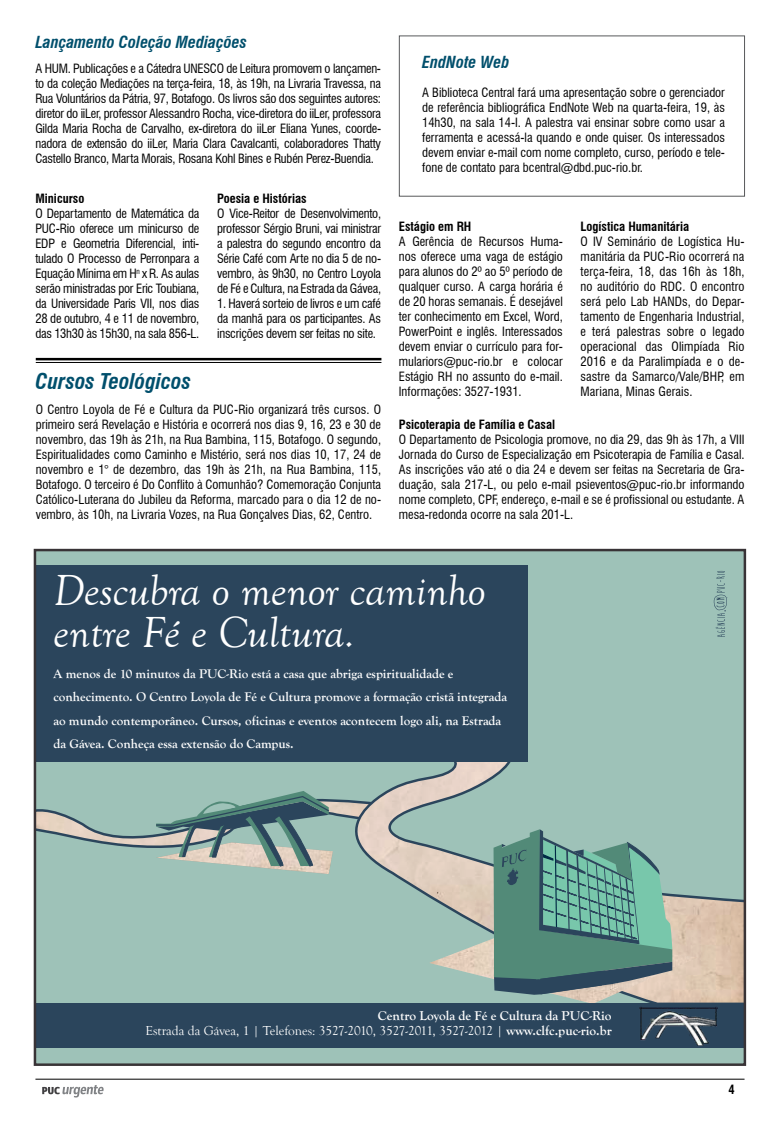
<style>
.page{position:relative;width:780px;height:1134px;background:#fff}
.page>*{position:absolute;margin:0;border:0;box-sizing:border-box;transform-origin:0 0}
.t1{font:italic 44.75px/41.8px "Goudy Old Style T";color:#fff}
.t2{font:italic 700 condensed 21.25px "Swiss 721 BT";color:#004f6c}
.t3{font:italic 700 condensed 16.25px "Swiss 721 BT";color:#004f6c}
.t4{font:13.38px/15px "Goudy Old Style T";color:#fff;text-align:right}
.t5{font:700 13.12px/23.1px "Goudy Old Style T";color:#fff}
.t6{font:condensed 12.5px/15px "Swiss 721 BT";color:#000;text-align:justify}
.t7{font:700 condensed 12.5px "Swiss 721 BT";color:#000}
.s1{font-weight:700}
</style>
<div class="page">
<hr style="left:35px;top:1079px;width:709px;height:1px;background:#000">
<svg style="left:42px;top:1085px;width:62px;height:12px"></svg>
<div style="left:37px;top:552px;width:706px;height:511px;background:#9ec2b8"></div>
<svg style="left:310px;top:657px;width:433px;height:347px;background:#a0bdb3"></svg>
<svg style="left:37px;top:787px;width:346px;height:87px;background:#98b0a9"></svg>
<svg style="left:429px;top:829px;width:268px;height:175px;background:#84a79a"></svg>
<div style="left:36px;top:565px;width:491px;height:196px;background:#2b455c"></div>
<div style="left:35px;top:1004px;width:709px;height:44px;background:#2b455c"></div>
<img style="left:639px;top:1007px;width:78px;height:38px">
<svg style="left:713px;top:571px;width:13px;height:66px"></svg>
<hr style="left:36px;top:358px;width:345px;height:2px;background:#000">
<hr style="left:36px;top:362px;width:345px;height:1px;background:#000">
<div style="left:399px;top:35px;width:346px;height:162px;border:1px solid #58595b"></div>
<h3 class="t3" style="left:35px;top:32px;width:213px">Lançamento Coleção Mediações</h3>
<p class="t6" style="left:35px;top:61px;width:347px">A HUM. Publicações e a Cátedra UNESCO de Leitura promovem o lançamen&shy;to da coleção Mediações na terça-feira, 18, às 19h, na Livraria Travessa, na Rua Voluntários da Pátria, 97, Botafogo. Os livros são dos seguintes autores: diretor do iiLer, professor Alessandro Rocha, vice-diretora do iiLer, professora Gilda Maria Rocha de Carvalho, ex-diretora do iiLer Eliana Yunes, coorde&shy;nadora de extensão do iiLer, Maria Clara Cavalcanti, colaboradores Thatty Castello Branco, Marta Morais, Rosana Kohl Bines e Rubén Perez-Buendia.</p>
<p class="t7" style="left:35px;top:191px;width:50px">Minicurso</p>
<p class="t6" style="left:35px;top:206px;width:165px">O Departamento de Matemática da PUC-Rio oferece um minicurso de EDP e Geometria Diferencial, inti&shy;tulado O Processo de Perronpara a Equação Mínima em H<sup>n</sup> x R. As aulas serão ministradas por Eric Toubiana, da Universidade Paris VII, nos dias 28 de outubro, 4 e 11 de novembro, das 13h30 às 15h30, na sala 856-L.</p>
<p class="t7" style="left:217px;top:191px;width:91px">Poesia e Histórias</p>
<p class="t6" style="left:217px;top:206px;width:165px">O Vice-Reitor de Desenvolvimento, professor Sérgio Bruni, vai ministrar a palestra do segundo encontro da Série Café com Arte no dia 5 de no&shy;vembro, às 9h30, no Centro Loyola de Fé e Cultura, na Estrada da Gávea,</p>
<p class="t6" style="left:217px;top:296px;width:165px">1. Haverá sorteio de livros e um café da manhã para os participantes. As inscrições devem ser feitas no site.</p>
<h2 class="t2" style="left:35px;top:369px;width:157px">Cursos Teológicos</h2>
<p class="t6" style="left:36px;top:402px;width:347px">O Centro Loyola de Fé e Cultura da PUC-Rio organizará três cursos. O primeiro será Revelação e História e ocorrerá nos dias 9, 16, 23 e 30 de novembro, das 19h às 21h, na Rua Bambina, 115, Botafogo. O segundo, Espiritualidades como Caminho e Mistério, será nos dias 10, 17, 24 de novembro e 1° de dezembro, das 19h às 21h, na Rua Bambina, 115, Botafogo. O terceiro é Do Conflito à Comunhão? Comemoração Conjunta Católico-Luterana do Jubileu da Reforma, marcado para o dia 12 de no&shy;vembro, às 10h, na Livraria Vozes, na Rua Gonçalves Dias, 62, Centro.</p>
<h3 class="t3" style="left:422px;top:52px;width:89px">EndNote Web</h3>
<p class="t6" style="left:422px;top:85px;width:304px">A Biblioteca Central fará uma apresentação sobre o gerenciador de referência bibliográfica EndNote Web na quarta-feira, 19, às 14h30, na sala 14-I. A palestra vai ensinar sobre como usar a ferramenta e acessá-la quando e onde quiser. Os interessados devem enviar e-mail com nome completo, curso, período e tele&shy;fone de contato para bcentral@dbd.puc-rio.br.</p>
<p class="t7" style="left:399px;top:219px;width:74px">Estágio em RH</p>
<p class="t6" style="left:399px;top:234px;width:165px">A Gerência de Recursos Huma&shy;nos oferece uma vaga de estágio para alunos do 2º ao 5º período de qualquer curso. A carga horária é de 20 horas semanais. É desejável ter conhecimento em Excel, Word, PowerPoint e inglês. Interessados devem enviar o currículo para for&shy;mulariors@puc-rio.br e colocar Estágio RH no assunto do e-mail.<br>Informações: 3527-1931.</p>
<p class="t7" style="left:580px;top:219px;width:110px">Logística Humanitária</p>
<p class="t6" style="left:580px;top:234px;width:165px">O IV Seminário de Logística Hu&shy;manitária da PUC-Rio ocorrerá na terça-feira, 18, das 16h às 18h, no auditório do RDC. O encontro será pelo Lab HANDs, do Depar&shy;tamento de Engenharia Industrial, e terá palestras sobre o legado operacional das Olimpíada Rio 2016 e da Paralimpíada e o de&shy;sastre da Samarco/Vale/BHP, em Mariana, Minas Gerais.</p>
<p class="t7" style="left:399px;top:417px;width:158px">Psicoterapia de Família e Casal</p>
<p class="t6" style="left:399px;top:432px;width:347px">O Departamento de Psicologia promove, no dia 29, das 9h às 17h, a VIII Jornada do Curso de Especialização em Psicoterapia de Família e Casal.<br>As inscrições vão até o dia 24 e devem ser feitas na Secretaria de Gra&shy;duação, sala 217-L, ou pelo e-mail psieventos@puc-rio.br informando nome completo, CPF, endereço, e-mail e se é profissional ou estudante. A mesa-redonda ocorre na sala 201-L.</p>
<h1 class="t1" style="left:53px;top:571px;width:434px">Descubra o menor caminho entre Fé e Cultura.</h1>
<p class="t5" style="left:53px;top:662px;width:455px">A menos de 10 minutos da PUC-Rio está a casa que abriga espiritualidade e conhecimento. O Centro Loyola de Fé e Cultura promove a formação cristã integrada ao mundo contemporâneo. Cursos, oficinas e eventos acontecem logo ali, na Estrada da Gávea. Conheça essa extensão do Campus.</p>
<p class="t4" style="left:145px;top:1008px;width:468px"><span class="s1">Centro Loyola de Fé e Cultura da PUC-Rio<br></span>Estrada da Gávea, 1 | Telefones: 3527-2010, 3527-2011, 3527-2012 | <span class="s1">www.clfc.puc-rio.br</span></p>
<p class="t7" style="left:728px;top:1082px;width:8px">4</p>
</div>
